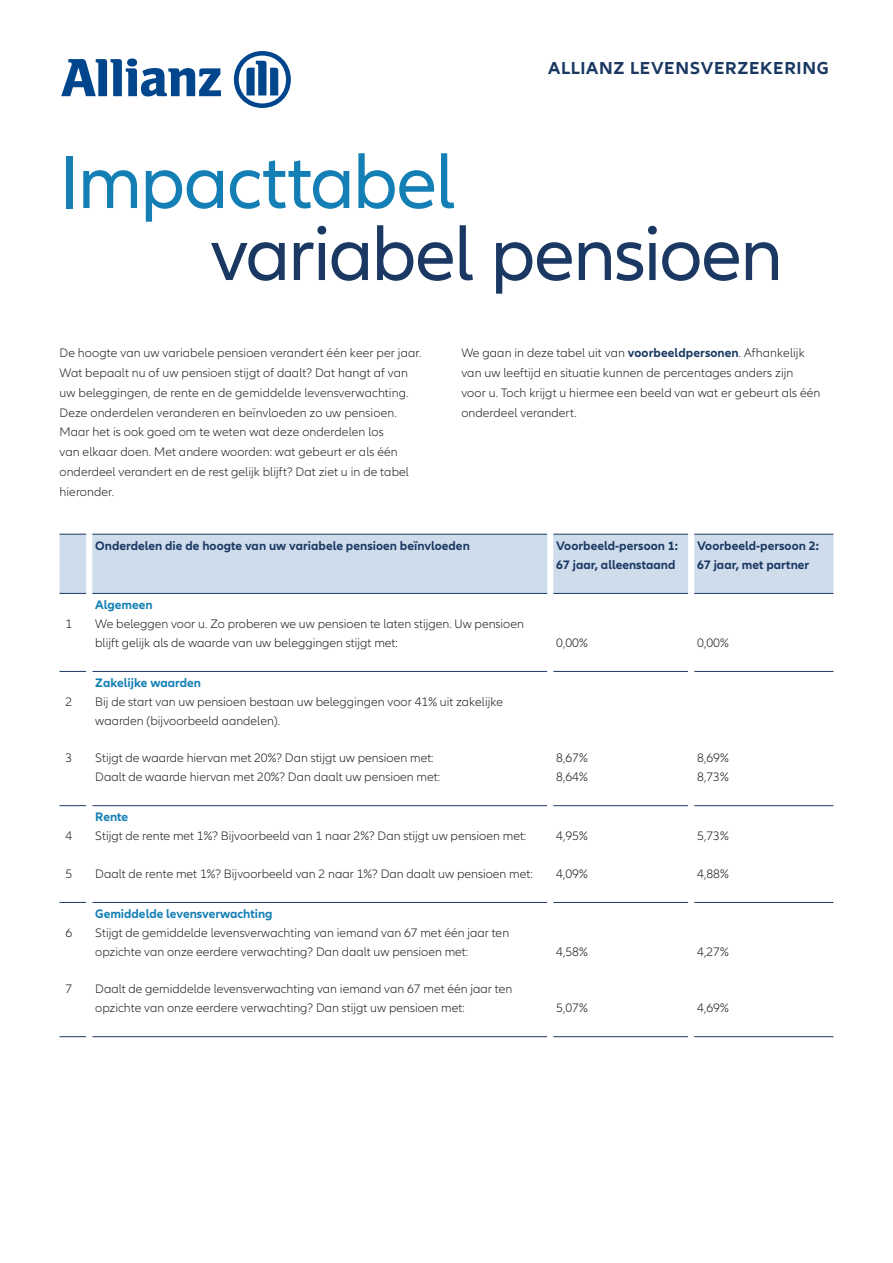
<style>
.page{position:relative;width:893px;height:1263px;background:#fff}
.page>*{position:absolute;margin:0;border:0;box-sizing:border-box;transform-origin:0 0}
.t1{font:78px "Allianz Neo";letter-spacing:-.025em;color:#1a3862}
.t2{font:78px "Allianz Neo";letter-spacing:-.025em;color:#147fb5}
.Topline___URL___Hash{font:700 18px "Allianz Neo";letter-spacing:.035em;color:#1a3862}
.Bodytekst_7_5_13_22{font:300 12.75px/19.8px "Allianz Neo";color:#231f20}
.t3{font:700 12.75px "Allianz Neo";color:#1a3862}
.t4{font:700 12.75px "Allianz Neo";color:#147fb5}
.s1{font-weight:700;color:#1a3862}
</style>
<div class="page">
<svg style="left:61px;top:58px;width:160px;height:38px"></svg>
<svg style="left:234px;top:51px;width:57px;height:57px"></svg>
<div style="left:60px;top:535px;width:773px;height:58px;background:#cfdcec"></div>
<svg style="left:60px;top:534px;width:26px;height:1px"></svg>
<hr style="left:92px;top:534px;width:455px;height:1px;background:#1a3862">
<hr style="left:553px;top:534px;width:135px;height:1px;background:#1a3862">
<hr style="left:694px;top:534px;width:139px;height:1px;background:#1a3862">
<svg style="left:60px;top:593px;width:26px;height:1px"></svg>
<hr style="left:92px;top:593px;width:455px;height:1px;background:#1a3862">
<hr style="left:553px;top:593px;width:135px;height:1px;background:#1a3862">
<hr style="left:694px;top:593px;width:139px;height:1px;background:#1a3862">
<svg style="left:60px;top:671px;width:26px;height:1px"></svg>
<hr style="left:92px;top:671px;width:455px;height:1px;background:#1a3862">
<hr style="left:553px;top:671px;width:135px;height:1px;background:#1a3862">
<hr style="left:694px;top:671px;width:139px;height:1px;background:#1a3862">
<svg style="left:60px;top:805px;width:26px;height:1px"></svg>
<hr style="left:92px;top:805px;width:455px;height:1px;background:#1a3862">
<hr style="left:553px;top:805px;width:135px;height:1px;background:#1a3862">
<hr style="left:694px;top:805px;width:139px;height:1px;background:#1a3862">
<svg style="left:60px;top:902px;width:26px;height:1px"></svg>
<hr style="left:92px;top:902px;width:455px;height:1px;background:#1a3862">
<hr style="left:553px;top:902px;width:135px;height:1px;background:#1a3862">
<hr style="left:694px;top:902px;width:139px;height:1px;background:#1a3862">
<svg style="left:60px;top:1036px;width:26px;height:1px"></svg>
<hr style="left:92px;top:1036px;width:455px;height:1px;background:#1a3862">
<hr style="left:553px;top:1036px;width:135px;height:1px;background:#1a3862">
<hr style="left:694px;top:1036px;width:139px;height:1px;background:#1a3862">
<div style="left:86px;top:534px;width:6px;height:59px;background:#fff"></div>
<div style="left:547px;top:534px;width:6px;height:59px;background:#fff"></div>
<div style="left:688px;top:534px;width:6px;height:59px;background:#fff"></div>
<p class="Topline___URL___Hash" style="left:548px;top:57px;width:282px">ALLIANZ LEVENSVERZEKERING</p>
<p class="t2" style="left:60px;top:138px;width:397px">Impacttabel</p>
<p class="t1" style="left:210px;top:210px;width:574px">variabel pensioen</p>
<p class="Bodytekst_7_5_13_22" style="left:60px;top:343px;width:363px">De hoogte van uw variabele pensioen verandert één keer per jaar.<br>Wat bepaalt nu of uw pensioen stijgt of daalt? Dat hangt af van</p>
<p class="Bodytekst_7_5_13_22" style="left:60px;top:383px;width:350px">uw beleggingen, de rente en de gemiddelde levensverwachting.<br>Deze onderdelen veranderen en beïnvloeden zo uw pensioen.</p>
<p class="Bodytekst_7_5_13_22" style="left:60px;top:423px;width:351px">Maar het is ook goed om te weten wat deze onderdelen los<br>van elkaar doen. Met andere woorden: wat gebeurt er als één onderdeel verandert en de rest gelijk blijft? Dat ziet u in de tabel hieronder.</p>
<p class="Bodytekst_7_5_13_22" style="left:461px;top:343px;width:361px">We gaan in deze tabel uit van <span class="s1">voorbeeldpersonen</span>. Afhankelijk van uw leeftijd en situatie kunnen de percentages anders zijn voor u. Toch krijgt u hiermee een beeld van wat er gebeurt als één onderdeel verandert.</p>
<p class="Bodytekst_7_5_13_22" style="left:66px;top:614px;width:8px">1</p>
<p class="Bodytekst_7_5_13_22" style="left:66px;top:692px;width:8px">2</p>
<p class="Bodytekst_7_5_13_22" style="left:66px;top:748px;width:8px">3</p>
<p class="Bodytekst_7_5_13_22" style="left:66px;top:826px;width:8px">4</p>
<p class="Bodytekst_7_5_13_22" style="left:66px;top:864px;width:8px">5</p>
<p class="Bodytekst_7_5_13_22" style="left:66px;top:923px;width:8px">6</p>
<p class="Bodytekst_7_5_13_22" style="left:66px;top:979px;width:8px">7</p>
<p class="t3" style="left:95px;top:538px;width:376px">Onderdelen die de hoogte van uw variabele pensioen beïnvloeden</p>
<p class="t3" style="left:556px;top:538px;width:123px">Voorbeeld-persoon 1:</p>
<p class="t3" style="left:556px;top:557px;width:121px">67 jaar, alleenstaand</p>
<p class="t3" style="left:697px;top:538px;width:123px">Voorbeeld-persoon 2:</p>
<p class="t3" style="left:697px;top:557px;width:114px">67 jaar, met partner</p>
<p class="t4" style="left:95px;top:597px;width:59px">Algemeen</p>
<p class="Bodytekst_7_5_13_22" style="left:95px;top:615px;width:430px;line-height:18.8px">We beleggen voor u. Zo proberen we uw pensioen te laten stijgen. Uw pensioen blijft gelijk als de waarde van uw beleggingen stijgt met:</p>
<p class="t4" style="left:95px;top:675px;width:107px">Zakelijke waarden</p>
<p class="Bodytekst_7_5_13_22" style="left:95px;top:693px;width:409px;line-height:18.8px">Bij de start van uw pensioen bestaan uw beleggingen voor 41% uit zakelijke waarden (bijvoorbeeld aandelen).</p>
<p class="Bodytekst_7_5_13_22" style="left:95px;top:748px;width:340px">Stijgt de waarde hiervan met 20%? Dan stijgt uw pensioen met:</p>
<p class="Bodytekst_7_5_13_22" style="left:95px;top:767px;width:346px">Daalt de waarde hiervan met 20%? Dan daalt uw pensioen met:</p>
<p class="t4" style="left:95px;top:810px;width:35px">Rente</p>
<p class="Bodytekst_7_5_13_22" style="left:95px;top:826px;width:433px">Stijgt de rente met 1%? Bijvoorbeeld van 1 naar 2%? Dan stijgt uw pensioen met:</p>
<p class="Bodytekst_7_5_13_22" style="left:95px;top:864px;width:439px">Daalt de rente met 1%? Bijvoorbeeld van 2 naar 1%? Dan daalt uw pensioen met:</p>
<p class="t4" style="left:95px;top:906px;width:179px">Gemiddelde levensverwachting</p>
<p class="Bodytekst_7_5_13_22" style="left:95px;top:924px;width:415px;line-height:18.8px">Stijgt de gemiddelde levensverwachting van iemand van 67 met één jaar ten opzichte van onze eerdere verwachting? Dan daalt uw pensioen met:</p>
<p class="Bodytekst_7_5_13_22" style="left:95px;top:980px;width:418px;line-height:18.8px">Daalt de gemiddelde levensverwachting van iemand van 67 met één jaar ten opzichte van onze eerdere verwachting? Dan stijgt uw pensioen met:</p>
<p class="Bodytekst_7_5_13_22" style="left:556px;top:633px;width:33px">0,00%</p>
<p class="Bodytekst_7_5_13_22" style="left:697px;top:633px;width:33px">0,00%</p>
<p class="Bodytekst_7_5_13_22" style="left:556px;top:748px;width:33px">8,67%</p>
<p class="Bodytekst_7_5_13_22" style="left:556px;top:767px;width:33px">8,64%</p>
<p class="Bodytekst_7_5_13_22" style="left:697px;top:748px;width:33px">8,69%</p>
<p class="Bodytekst_7_5_13_22" style="left:697px;top:767px;width:33px">8,73%</p>
<p class="Bodytekst_7_5_13_22" style="left:556px;top:826px;width:33px">4,95%</p>
<p class="Bodytekst_7_5_13_22" style="left:556px;top:864px;width:33px">4,09%</p>
<p class="Bodytekst_7_5_13_22" style="left:697px;top:826px;width:33px">5,73%</p>
<p class="Bodytekst_7_5_13_22" style="left:697px;top:864px;width:33px">4,88%</p>
<p class="Bodytekst_7_5_13_22" style="left:556px;top:942px;width:33px">4,58%</p>
<p class="Bodytekst_7_5_13_22" style="left:697px;top:942px;width:33px">4,27%</p>
<p class="Bodytekst_7_5_13_22" style="left:556px;top:998px;width:33px">5,07%</p>
<p class="Bodytekst_7_5_13_22" style="left:697px;top:998px;width:33px">4,69%</p>
</div>
